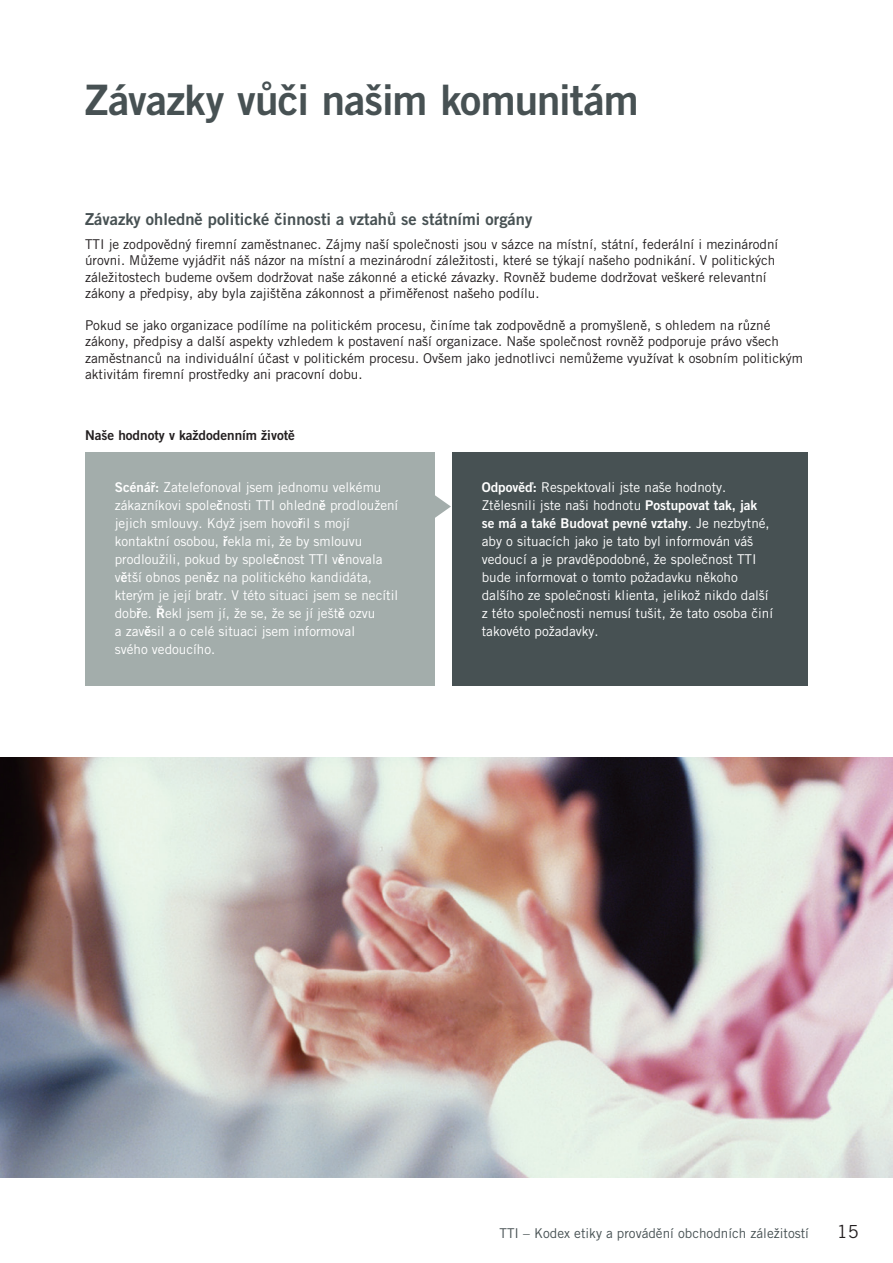
<style>
.page{position:relative;width:893px;height:1263px;background:#fff}
.page>*{position:absolute;margin:0;border:0;box-sizing:border-box;transform-origin:0 0}
.t1{font:42px "Trade Gothic LT Pro Bd 2";letter-spacing:-.02em;color:#475153}
.t2{font:18px "Trade Gothic LT Pro";color:#231f20}
.t3{font:16.5px "Trade Gothic LT Pro Bd 2";color:#475153}
.t4{font:13.5px/16.2px "Trade Gothic LT Pro";color:#231f20}
.t5{font:13.5px/18px "Trade Gothic LT Pro";color:#fff}
.t6{font:13.5px "Trade Gothic LT Pro";color:#475153}
.t7{font:13.5px "Trade Gothic LT Pro Bd 2";color:#231f20}
.s1{font-family:"Trade Gothic LT Pro Bd 2"}
</style>
<div class="page">
<img style="left:0;top:758px;width:893px;height:420px">
<div style="left:452px;top:453px;width:356px;height:233px;background:#475153"></div>
<div style="left:85px;top:453px;width:350px;height:233px;background:#a3adab"></div>
<svg style="left:435px;top:495px;width:16px;height:23px"></svg>
<p class="t1" style="left:85px;top:74px;width:555px">Závazky vůči našim komunitám</p>
<p class="t3" style="left:85px;top:208px;width:449px">Závazky ohledně politické činnosti a vztahů se státními orgány</p>
<p class="t4" style="left:85px;top:236px;width:695px">TTI je zodpovědný firemní zaměstnanec. Zájmy naší společnosti jsou v sázce na místní, státní, federální i mezinárodní úrovni. Můžeme vyjádřit náš názor na místní a mezinárodní záležitosti, které se týkají našeho podnikání. V politických záležitostech budeme ovšem dodržovat naše zákonné a etické závazky. Rovněž budeme dodržovat veškeré relevantní zákony a předpisy, aby byla zajištěna zákonnost a přiměřenost našeho podílu.</p>
<p class="t4" style="left:85px;top:317px;width:720px">Pokud se jako organizace podílíme na politickém procesu, činíme tak zodpovědně a promyšleně, s ohledem na různé zákony, předpisy a další aspekty vzhledem k postavení naší organizace. Naše společnost rovněž podporuje právo všech zaměstnanců na individuální účast v politickém procesu. Ovšem jako jednotlivci nemůžeme využívat k osobním politickým aktivitám firemní prostředky ani pracovní dobu.</p>
<p class="t7" style="left:85px;top:427px;width:211px">Naše hodnoty v každodenním životě</p>
<p class="t5" style="left:115px;top:478px;width:285px"><span class="s1">Scénář:</span> Zatelefonoval jsem jednomu velkému zákazníkovi spole<span class="s1">č</span>nosti TTI ohledn<span class="s1">ě</span> prodloužení jejich smlouvy. Když jsem hovo<span class="s1">ř</span>il s mojí kontaktní osobou, <span class="s1">ř</span>ekla mi, že by smlouvu prodloužili, pokud by spole<span class="s1">č</span>nost TTI v<span class="s1">ě</span>novala v<span class="s1">ě</span>tší obnos pen<span class="s1">ě</span>z na politického kandidáta, kterým je její bratr. V této situaci jsem se necítil dob<span class="s1">ř</span>e. <span class="s1">Ř</span>ekl jsem jí, že se, že se jí ješt<span class="s1">ě</span> ozvu<br>a zav<span class="s1">ě</span>sil a o celé situaci jsem informoval<br>svého vedoucího.</p>
<p class="t5" style="left:482px;top:478px;width:293px"><span class="s1">Odpověď:</span> Respektovali jste naše hodnoty.<br>Ztělesnili jste naši hodnotu <span class="s1">Postupovat tak, jak se má a také Budovat pevné vztahy</span>. Je nezbytné, aby o situacích jako je tato byl informován váš vedoucí a je pravděpodobné, že společnost TTI bude informovat o tomto požadavku někoho dalšího ze společnosti klienta, jelikož nikdo další z této společnosti nemusí tušit, že tato osoba činí takovéto požadavky.</p>
<p class="t6" style="left:500px;top:1225px;width:311px">TTI – Kodex etiky a provádění obchodních záležitostí</p>
<h2 class="t2" style="left:837px;top:1221px;width:23px">15</h2>
</div>
